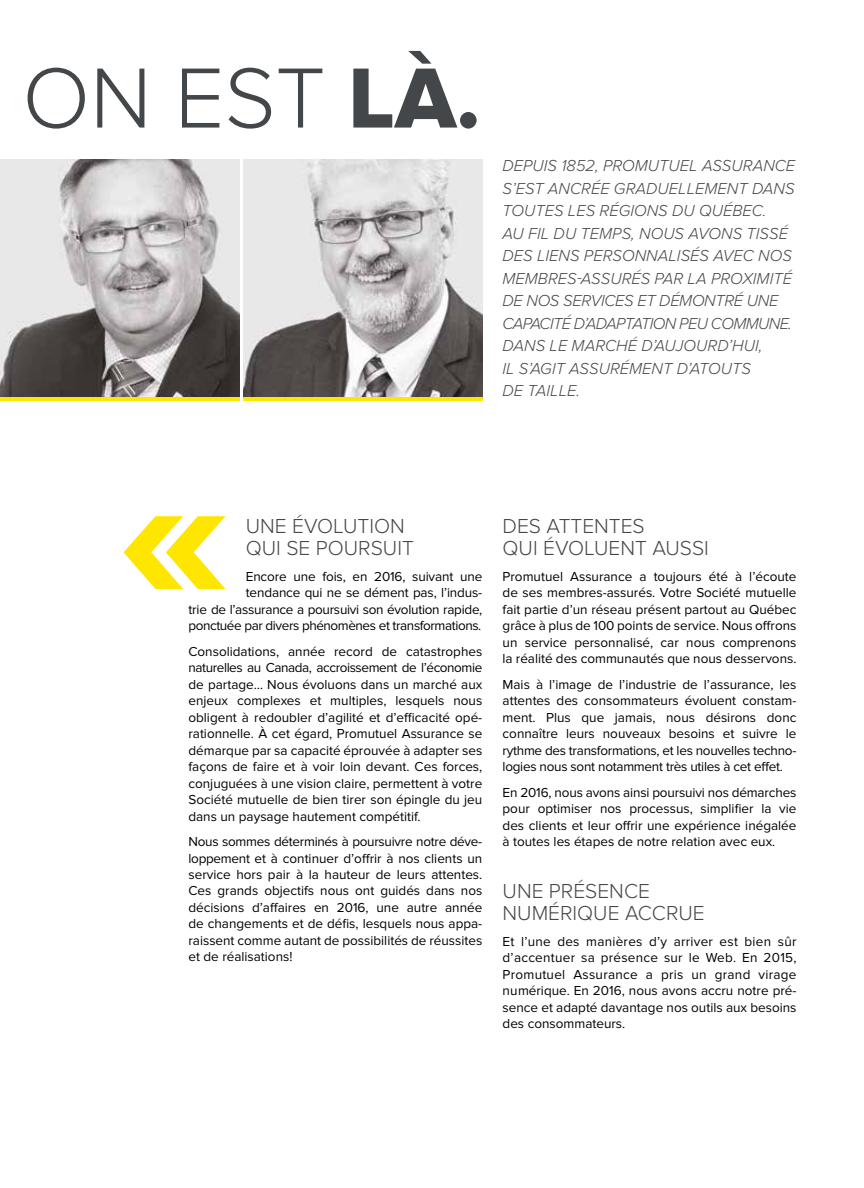
<style>
.page{position:relative;width:864px;height:1188px;background:#fff}
.page>*{position:absolute;margin:0;border:0;box-sizing:border-box;transform-origin:0 0}
.t1{font:300 88.35px "Proxima Nova";color:#444749}
.t2{font:300 21px/22.5px "Proxima Nova";color:#444749}
.t3{font:italic 300 16.5px/22.5px "Proxima Nova";color:#444749}
.t4{font:13.5px/16.5px "Proxima Nova";color:#000;text-align:justify}
.t5{font:13.5px/16.5px "Proxima Nova";letter-spacing:-.02em;color:#000;text-align:right}
.s1{font-family:"Proxima Nova Extrabld";font-weight:400}
</style>
<div class="page">
<hr style="left:0;top:397px;width:239px;height:4px;background:#ffe600">
<hr style="left:243px;top:397px;width:239px;height:4px;background:#ffe600">
<svg style="left:124px;top:516px;width:102px;height:73px"></svg>
<img style="left:0;top:159px;width:239px;height:238px">
<img style="left:243px;top:159px;width:239px;height:238px">
<h1 class="t1" style="left:22px;top:47px;width:459px">ON EST <span class="s1">LÀ.</span></h1>
<p class="t3" style="left:503px;top:155px;width:294px">DEPUIS 1852, PROMUTUEL ASSURANCE<br>S’EST ANCRÉE GRADUELLEMENT DANS<br>TOUTES LES RÉGIONS DU QUÉBEC.<br>AU FIL DU TEMPS, NOUS AVONS TISSÉ<br>DES LIENS PERSONNALISÉS AVEC NOS<br>MEMBRES-ASSURÉS PAR LA PROXIMITÉ<br>DE NOS SERVICES ET DÉMONTRÉ UNE<br>CAPACITÉ D’ADAPTATION PEU COMMUNE.<br>DANS LE MARCHÉ D’AUJOURD’HUI,<br>IL S’AGIT ASSURÉMENT D’ATOUTS<br>DE TAILLE.</p>
<h2 class="t2" style="left:246px;top:515px;width:170px">UNE ÉVOLUTION<br>QUI SE POURSUIT</h2>
<p class="t5" style="left:188px;top:568px;width:295px">Encore une fois, en 2016, suivant une tendance qui ne se dément pas, l’indus-<br>trie de l’assurance a poursuivi son évolution rapide, ponctuée par divers phénomènes et transformations.</p>
<p class="t4" style="left:188px;top:643px;width:295px">Consolidations, année record de catastrophes naturelles au Canada, accroissement de l’économie de partage… Nous évoluons dans un marché aux enjeux complexes et multiples, lesquels nous obligent à redoubler d’agilité et d’efficacité opé&shy;rationnelle. À cet égard, Promutuel Assurance se démarque par sa capacité éprouvée à adapter ses façons de faire et à voir loin devant. Ces forces, conjuguées à une vision claire, permettent à votre Société mutuelle de bien tirer son épingle du jeu dans un paysage hautement compétitif.</p>
<p class="t4" style="left:188px;top:833px;width:295px">Nous sommes déterminés à poursuivre notre déve&shy;loppement et à continuer d’offrir à nos clients un service hors pair à la hauteur de leurs attentes.<br>Ces grands objectifs nous ont guidés dans nos décisions d’affaires en 2016, une autre année de changements et de défis, lesquels nous appa&shy;raissent comme autant de possibilités de réussites et de réalisations!</p>
<h2 class="t2" style="left:503px;top:515px;width:208px">DES ATTENTES<br>QUI ÉVOLUENT AUSSI</h2>
<p class="t4" style="left:503px;top:568px;width:295px">Promutuel Assurance a toujours été à l’écoute de ses membres-assurés. Votre Société mutuelle fait partie d’un réseau présent partout au Québec grâce à plus de 100 points de service. Nous offrons un service personnalisé, car nous comprenons la réalité des communautés que nous desservons.</p>
<p class="t4" style="left:503px;top:676px;width:295px">Mais à l’image de l’industrie de l’assurance, les attentes des consommateurs évoluent constam&shy;ment. Plus que jamais, nous désirons donc connaître leurs nouveaux besoins et suivre le rythme des transformations, et les nouvelles techno&shy;logies nous sont notamment très utiles à cet effet.</p>
<p class="t4" style="left:503px;top:784px;width:295px">En 2016, nous avons ainsi poursuivi nos démarches pour optimiser nos processus, simplifier la vie des clients et leur offrir une expérience inégalée à toutes les étapes de notre relation avec eux.</p>
<h2 class="t2" style="left:503px;top:880px;width:204px">UNE PRÉSENCE<br>NUMÉRIQUE ACCRUE</h2>
<p class="t4" style="left:503px;top:933px;width:295px">Et l’une des manières d’y arriver est bien sûr d’accentuer sa présence sur le Web. En 2015, Promutuel Assurance a pris un grand virage numérique. En 2016, nous avons accru notre pré&shy;sence et adapté davantage nos outils aux besoins des consommateurs.</p>
</div>
